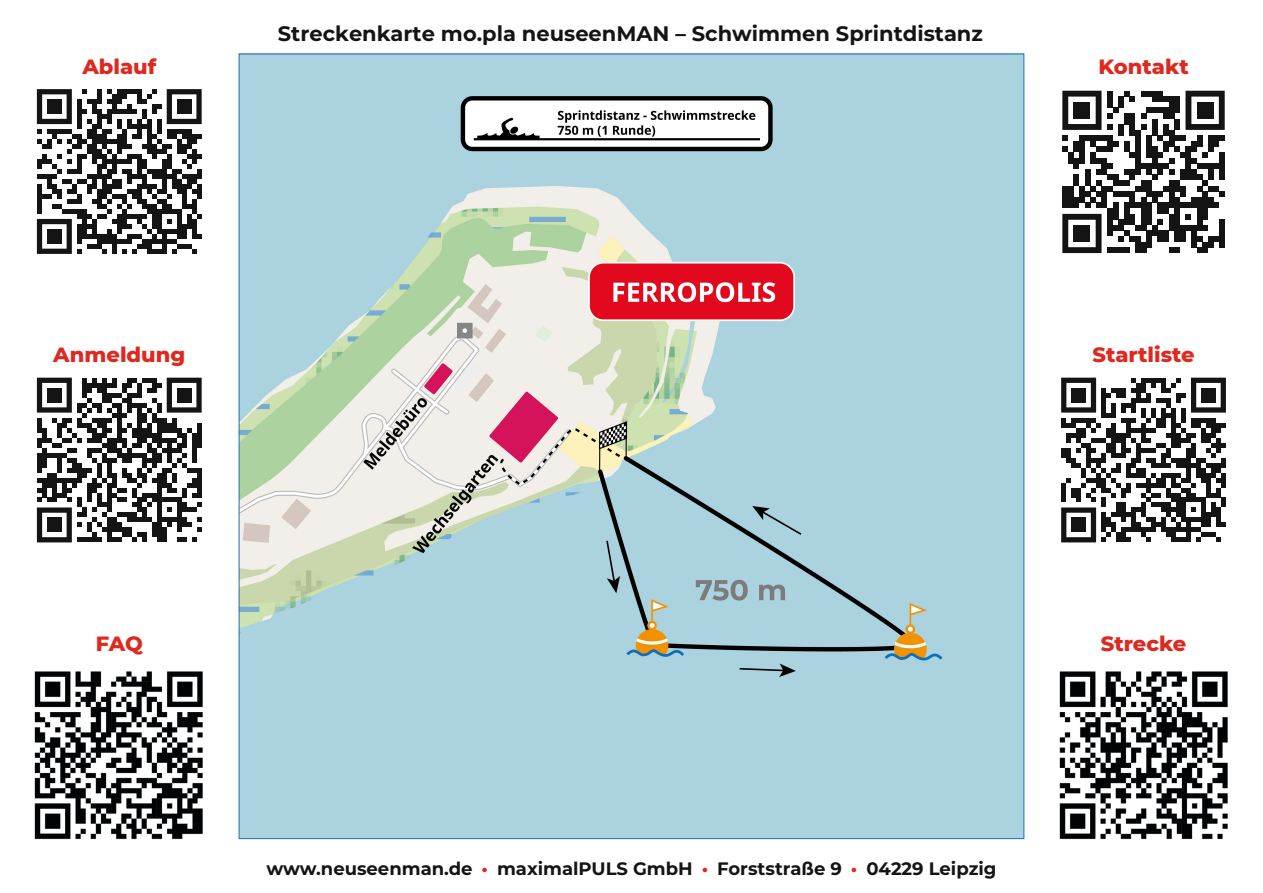
<style>
.page{position:relative;width:1263px;height:893px;background:#fff}
.page>*{position:absolute;margin:0;border:0;box-sizing:border-box;transform-origin:0 0}
.t1{font:700 21px "Montserrat";color:#131413}
.t2{font:800 21px "Montserrat";color:#de2921}
.t3{font:700 18px "Montserrat";color:#131413}
.s1{color:#de2921}
</style>
<div class="page">
<img style="left:241px;top:56px;width:781px;height:781px">
<img style="left:34px;top:671px;width:169px;height:169px">
<img style="left:1059px;top:671px;width:169px;height:169px">
<svg style="left:1062px;top:91px;width:163px;height:162px"></svg>
<div style="left:1073px;top:102px;width:17px;height:17px;background:#131413"></div>
<div style="left:1197px;top:102px;width:16px;height:17px;background:#131413"></div>
<div style="left:1073px;top:225px;width:17px;height:17px;background:#131413"></div>
<svg style="left:37px;top:89px;width:165px;height:165px"></svg>
<div style="left:47px;top:99px;width:15px;height:15px;background:#131413"></div>
<div style="left:177px;top:99px;width:15px;height:15px;background:#131413"></div>
<div style="left:47px;top:229px;width:15px;height:15px;background:#131413"></div>
<svg style="left:37px;top:378px;width:165px;height:164px"></svg>
<div style="left:47px;top:388px;width:15px;height:15px;background:#131413"></div>
<div style="left:177px;top:388px;width:15px;height:15px;background:#131413"></div>
<div style="left:47px;top:517px;width:15px;height:15px;background:#131413"></div>
<svg style="left:1061px;top:378px;width:165px;height:164px"></svg>
<div style="left:1071px;top:388px;width:15px;height:15px;background:#131413"></div>
<div style="left:1201px;top:388px;width:15px;height:15px;background:#131413"></div>
<div style="left:1071px;top:517px;width:15px;height:15px;background:#131413"></div>
<p class="t1" style="left:278px;top:18px;width:706px">Streckenkarte mo.pla neuseenMAN – Schwimmen Sprintdistanz</p>
<p class="t2" style="left:82px;top:51px;width:75px">Ablauf</p>
<p class="t2" style="left:1098px;top:51px;width:92px">Kontakt</p>
<p class="t2" style="left:53px;top:340px;width:134px">Anmeldung</p>
<p class="t2" style="left:1092px;top:340px;width:104px">Startliste</p>
<p class="t2" style="left:96px;top:628px;width:48px">FAQ</p>
<p class="t2" style="left:1101px;top:628px;width:87px">Strecke</p>
<p class="t3" style="left:266px;top:855px;width:731px">www.neuseenman.de <span class="s1">•</span> maximalPULS GmbH <span class="s1">•</span> Forststraße 9 <span class="s1">•</span> 04229 Leipzig</p>
</div>
